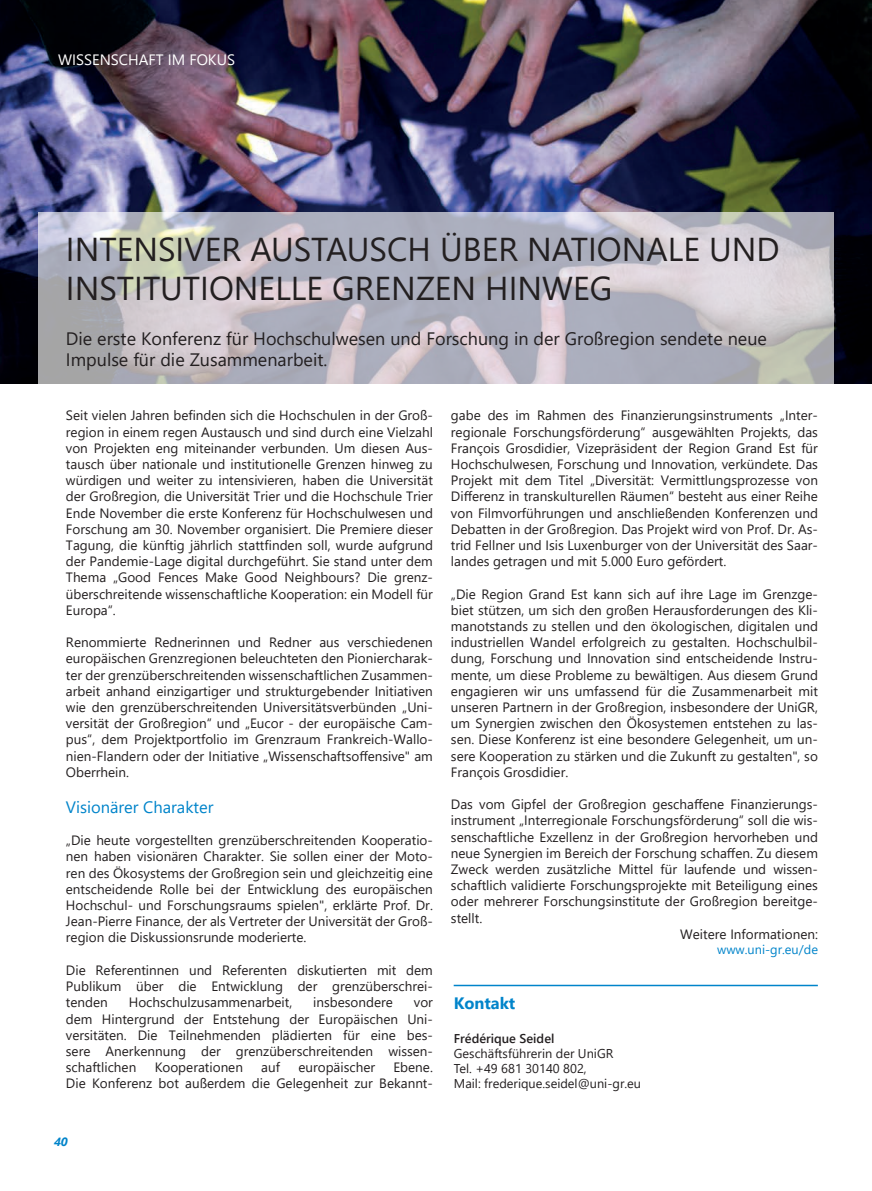
<style>
.page{position:relative;width:872px;height:1191px;background:#fff}
.page>*{position:absolute;margin:0;border:0;box-sizing:border-box;transform-origin:0 0}
.t1{font:33px/39.6px "Segoe UI";color:#231f20}
.t2{font:18px/21.6px "Segoe UI";color:#231f20}
.t3{font:16.5px "Segoe UI";color:#0084ca}
.t4{font:700 16.5px "Segoe UI";color:#0084ca}
.t5{font:15px "Segoe UI";color:#fff}
.t6{font:13.5px/16.2px "Segoe UI";color:#231f20;text-align:justify}
.t7{font:12.75px/15.3px "Segoe UI";color:#231f20}
.t8{font:12.75px "Segoe UI";color:#0084ca}
.t9{font:600 12.75px "Segoe UI";color:#231f20}
.t10{font:italic 700 12px "Segoe UI";color:#0084ca}
</style>
<div class="page">
<img style="left:0;top:0;width:872px;height:383px">
<svg style="left:38px;top:212px;width:795px;height:172px;background:#bbbac2"></svg>
<hr style="left:454px;top:984px;width:364px;height:2px;background:#0084ca">
<p class="t5" style="left:58px;top:45px;width:178px">WISSENSCHAFT IM FOKUS</p>
<h1 class="t1" style="left:66px;top:226px;width:715px">INTENSIVER AUSTAUSCH ÜBER NATIONALE UND<br>INSTITUTIONELLE GRENZEN HINWEG</h1>
<h2 class="t2" style="left:66px;top:326px;width:702px">Die erste Konferenz für Hochschulwesen und Forschung in der Großregion sendete neue<br>Impulse für die Zusammenarbeit.</h2>
<p class="t6" style="left:66px;top:406px;width:368px">Seit vielen Jahren befinden sich die Hochschulen in der Groß&shy;region in einem regen Austausch und sind durch eine Vielzahl von Projekten eng miteinander verbunden. Um diesen Aus&shy;tausch über nationale und institutionelle Grenzen hinweg zu würdigen und weiter zu intensivieren, haben die Universität der Großregion, die Universität Trier und die Hochschule Trier Ende November die erste Konferenz für Hochschulwesen und Forschung am 30. November organisiert. Die Premiere dieser Tagung, die künftig jährlich stattfinden soll, wurde aufgrund der Pandemie-Lage digital durchgeführt. Sie stand unter dem Thema „Good Fences Make Good Neighbours? Die grenz&shy;überschreitende wissenschaftliche Kooperation: ein Modell für Europa“.</p>
<p class="t6" style="left:66px;top:633px;width:368px">Renommierte Rednerinnen und Redner aus verschiedenen europäischen Grenzregionen beleuchteten den Pioniercharak&shy;ter der grenzüberschreitenden wissenschaftlichen Zusammen&shy;arbeit anhand einzigartiger und strukturgebender Initiativen wie den grenzüberschreitenden Universitätsverbünden „Uni&shy;versität der Großregion“ und „Eucor - der europäische Cam&shy;pus“, dem Projektportfolio im Grenzraum Frankreich-Wallo&shy;nien-Flandern oder der Initiative „Wissenschaftsoffensive" am Oberrhein.</p>
<p class="t3" style="left:66px;top:791px;width:149px">Visionärer Charakter</p>
<p class="t6" style="left:66px;top:831px;width:368px">„Die heute vorgestellten grenzüberschreitenden Kooperatio&shy;nen haben visionären Charakter. Sie sollen einer der Moto&shy;ren des Ökosystems der Großregion sein und gleichzeitig eine entscheidende Rolle bei der Entwicklung des europäischen Hochschul- und Forschungsraums spielen", erklärte Prof. Dr.<br>Jean-Pierre Finance, der als Vertreter der Universität der Groß&shy;region die Diskussionsrunde moderierte.</p>
<p class="t6" style="left:66px;top:960px;width:368px">Die Referentinnen und Referenten diskutierten mit dem Publikum über die Entwicklung der grenzüberschrei&shy;tenden</p>
<p class="t6" style="left:129px;top:993px;width:165px">Hochschulzusammenarbeit,</p>
<p class="t6" style="left:313px;top:993px;width:81px">insbesondere</p>
<p class="t6" style="left:66px;top:993px;width:368px;text-indent:348px">vor dem Hintergrund der Entstehung der Europäischen Uni&shy;versitäten. Die Teilnehmenden plädierten für eine bes&shy;sere Anerkennung der grenzüberschreitenden wissen&shy;schaftlichen</p>
<p class="t6" style="left:155px;top:1058px;width:90px">Kooperationen</p>
<p class="t6" style="left:261px;top:1058px;width:20px">auf</p>
<p class="t6" style="left:298px;top:1058px;width:78px">europäischer</p>
<p class="t6" style="left:66px;top:1058px;width:368px;text-align:right">Ebene.<br>Die Konferenz bot außerdem die Gelegenheit zur Bekannt-</p>
<p class="t6" style="left:451px;top:406px;width:368px">gabe des im Rahmen des Finanzierungsinstruments „Inter&shy;regionale Forschungsförderung“ ausgewählten Projekts, das François Grosdidier, Vizepräsident der Region Grand Est für Hochschulwesen, Forschung und Innovation, verkündete. Das Projekt mit dem Titel „Diversität: Vermittlungsprozesse von Differenz in transkulturellen Räumen“ besteht aus einer Reihe von Filmvorführungen und anschließenden Konferenzen und Debatten in der Großregion. Das Projekt wird von Prof. Dr. As&shy;trid Fellner und Isis Luxenburger von der Universität des Saar&shy;landes getragen und mit 5.000 Euro gefördert.</p>
<p class="t6" style="left:451px;top:584px;width:368px">„Die Region Grand Est kann sich auf ihre Lage im Grenzge&shy;biet stützen, um sich den großen Herausforderungen des Kli&shy;manotstands zu stellen und den ökologischen, digitalen und industriellen Wandel erfolgreich zu gestalten. Hochschulbil&shy;dung, Forschung und Innovation sind entscheidende Instru&shy;mente, um diese Probleme zu bewältigen. Aus diesem Grund engagieren wir uns umfassend für die Zusammenarbeit mit unseren Partnern in der Großregion, insbesondere der UniGR, um Synergien zwischen den Ökosystemen entstehen zu las&shy;sen. Diese Konferenz ist eine besondere Gelegenheit, um un&shy;sere Kooperation zu stärken und die Zukunft zu gestalten", so François Grosdidier.</p>
<p class="t6" style="left:451px;top:795px;width:368px">Das vom Gipfel der Großregion geschaffene Finanzierungs-</p>
<p class="t6" style="left:451px;top:811px;width:368px">instrument „Interregionale Forschungsförderung“ soll die wis-</p>
<p class="t6" style="left:451px;top:827px;width:368px">senschaftliche Exzellenz in der Großregion hervorheben und</p>
<p class="t6" style="left:451px;top:843px;width:368px">neue Synergien im Bereich der Forschung schaffen. Zu diesem</p>
<p class="t6" style="left:451px;top:860px;width:368px">Zweck werden zusätzliche Mittel für laufende und wissen-</p>
<p class="t6" style="left:451px;top:876px;width:368px">schaftlich validierte Forschungsprojekte mit Beteiligung eines</p>
<p class="t6" style="left:451px;top:892px;width:368px">oder mehrerer Forschungsinstitute der Großregion bereitge-</p>
<p class="t6" style="left:451px;top:908px;width:33px">stellt.</p>
<p class="t6" style="left:680px;top:924px;width:139px">Weitere Informationen:</p>
<p class="t8" style="left:717px;top:937px;width:102px">www.uni-gr.eu/de</p>
<p class="t4" style="left:454px;top:987px;width:63px">Kontakt</p>
<p class="t9" style="left:454px;top:1026px;width:102px">Frédérique Seidel</p>
<p class="t7" style="left:454px;top:1044px;width:189px">Geschäftsführerin der UniGR<br>Tel. +49 681 30140 802,<br>Mail: frederique.seidel@uni-gr.eu</p>
<p class="t10" style="left:54px;top:1130px;width:15px">40</p>
</div>
